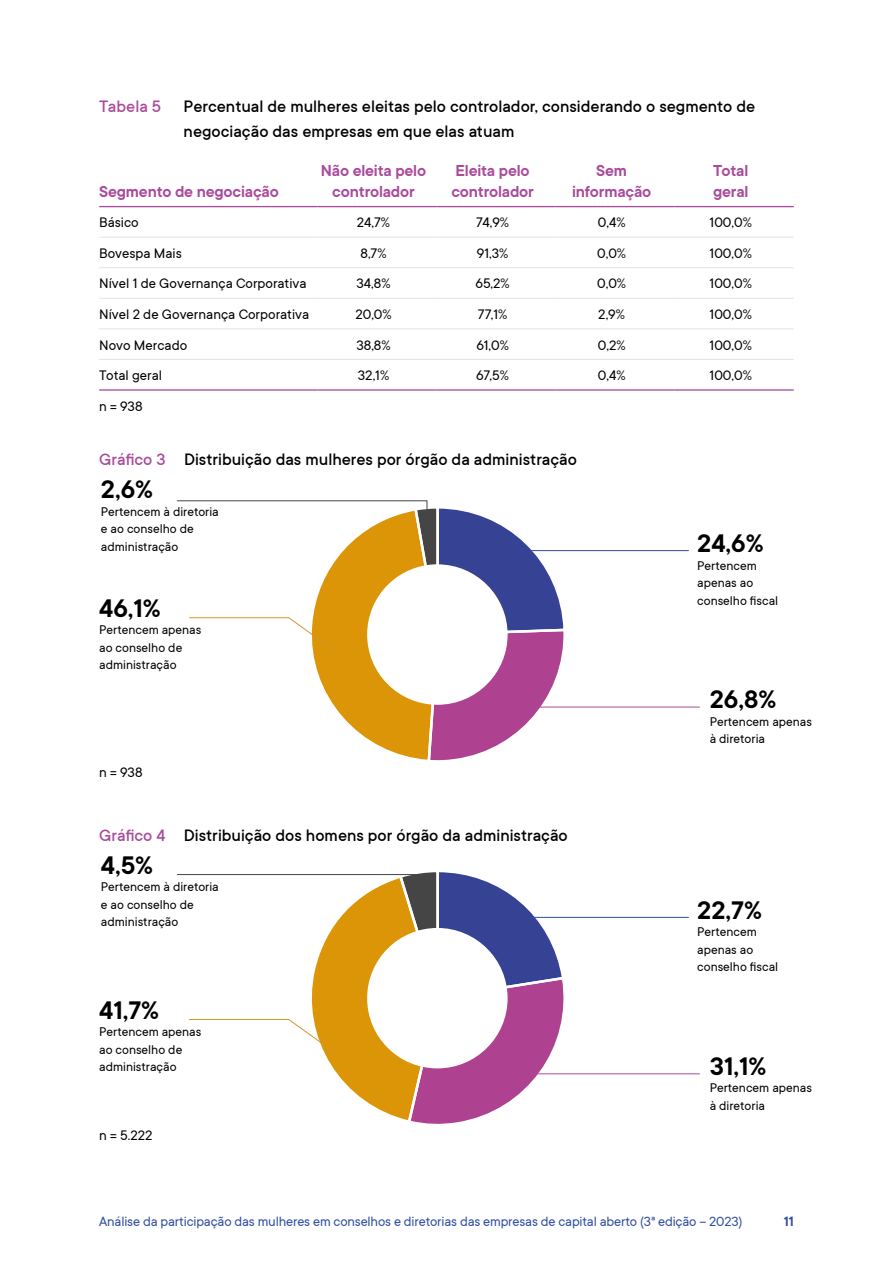
<style>
.page{position:relative;width:893px;height:1265px;background:#fff}
.page>*{position:absolute;margin:0;border:0;box-sizing:border-box;transform-origin:0 0}
.NOVO_grafico_rosca_n{font:600 28px "TT Commons";color:#000}
.NOVO_grafico_chamada{font:500 18.38px/24.5px "TT Commons";color:#000}
.NOVO_tabela_sub{font:600 17.5px/21px "TT Commons";letter-spacing:-.01em;color:#a94a9c;text-align:center}
.NOVO_tabela_semrecuo{font:15.4px "TT Commons";color:#000}
.t1{font:14.88px "TT Commons";letter-spacing:-.01em;color:#304ea2}
.t2{font:600 14.88px "TT Commons";color:#304ea2}
.NOVO_grafico_rosca_l{font:14px/17.5px "TT Commons";color:#000}
.s1{color:#a94a9c}
</style>
<div class="page">
<hr style="left:99px;top:237px;width:218px;height:1px;background:#e2e3e4">
<hr style="left:317px;top:237px;width:120px;height:1px;background:#e2e3e4">
<hr style="left:437px;top:237px;width:119px;height:1px;background:#e2e3e4">
<hr style="left:556px;top:237px;width:119px;height:1px;background:#e2e3e4">
<hr style="left:675px;top:237px;width:119px;height:1px;background:#e2e3e4">
<hr style="left:99px;top:267px;width:218px;height:1px;background:#e2e3e4">
<hr style="left:317px;top:267px;width:120px;height:1px;background:#e2e3e4">
<hr style="left:437px;top:267px;width:119px;height:1px;background:#e2e3e4">
<hr style="left:556px;top:267px;width:119px;height:1px;background:#e2e3e4">
<hr style="left:675px;top:267px;width:119px;height:1px;background:#e2e3e4">
<hr style="left:99px;top:298px;width:218px;height:1px;background:#e2e3e4">
<hr style="left:317px;top:298px;width:120px;height:1px;background:#e2e3e4">
<hr style="left:437px;top:298px;width:119px;height:1px;background:#e2e3e4">
<hr style="left:556px;top:298px;width:119px;height:1px;background:#e2e3e4">
<hr style="left:675px;top:298px;width:119px;height:1px;background:#e2e3e4">
<hr style="left:99px;top:328px;width:218px;height:1px;background:#e2e3e4">
<hr style="left:317px;top:328px;width:120px;height:1px;background:#e2e3e4">
<hr style="left:437px;top:328px;width:119px;height:1px;background:#e2e3e4">
<hr style="left:556px;top:328px;width:119px;height:1px;background:#e2e3e4">
<hr style="left:675px;top:328px;width:119px;height:1px;background:#e2e3e4">
<hr style="left:99px;top:359px;width:218px;height:1px;background:#e2e3e4">
<hr style="left:317px;top:359px;width:120px;height:1px;background:#e2e3e4">
<hr style="left:437px;top:359px;width:119px;height:1px;background:#e2e3e4">
<hr style="left:556px;top:359px;width:119px;height:1px;background:#e2e3e4">
<hr style="left:675px;top:359px;width:119px;height:1px;background:#e2e3e4">
<hr style="left:99px;top:389px;width:218px;height:2px;background:#a94a9c">
<hr style="left:317px;top:389px;width:120px;height:2px;background:#a94a9c">
<hr style="left:437px;top:389px;width:119px;height:2px;background:#a94a9c">
<hr style="left:556px;top:389px;width:119px;height:2px;background:#a94a9c">
<hr style="left:675px;top:389px;width:119px;height:2px;background:#a94a9c">
<hr style="left:99px;top:206px;width:218px;height:1px;background:#a94a9c">
<hr style="left:317px;top:206px;width:120px;height:1px;background:#a94a9c">
<hr style="left:437px;top:206px;width:119px;height:1px;background:#a94a9c">
<hr style="left:556px;top:206px;width:119px;height:1px;background:#a94a9c">
<hr style="left:675px;top:206px;width:119px;height:1px;background:#a94a9c">
<svg style="left:176px;top:500px;width:391px;height:261px"></svg>
<hr style="left:530px;top:707px;width:169px;height:1px;background:#a94a9c">
<hr style="left:530px;top:550px;width:158px;height:1px;background:#304ea2">
<svg style="left:176px;top:872px;width:398px;height:252px"></svg>
<hr style="left:530px;top:1073px;width:169px;height:1px;background:#a94a9c">
<hr style="left:530px;top:917px;width:158px;height:1px;background:#304ea2">
<p class="NOVO_grafico_chamada" style="left:184px;top:94px;width:573px;text-indent:-84px"><span class="s1">Tabela 5</span> Percentual de mulheres eleitas pelo controlador, considerando o segmento de negociação das empresas em que elas atuam</p>
<p class="NOVO_tabela_sub" style="left:99px;top:181px;width:181px">Segmento de negociação</p>
<p class="NOVO_tabela_sub" style="left:321px;top:160px;width:107px">Não eleita pelo controlador</p>
<p class="NOVO_tabela_sub" style="left:451px;top:160px;width:84px;text-align:left">Eleita pelo controlador</p>
<p class="NOVO_tabela_sub" style="left:572px;top:160px;width:81px">Sem informação</p>
<p class="NOVO_tabela_sub" style="left:713px;top:160px;width:37px;text-align:left">Total geral</p>
<p class="NOVO_tabela_semrecuo" style="left:99px;top:214px;width:41px">Básico</p>
<p class="NOVO_tabela_semrecuo" style="left:357px;top:214px;width:35px">24,7%</p>
<p class="NOVO_tabela_semrecuo" style="left:476px;top:214px;width:35px">74,9%</p>
<p class="NOVO_tabela_semrecuo" style="left:598px;top:214px;width:29px">0,4%</p>
<p class="NOVO_tabela_semrecuo" style="left:710px;top:214px;width:44px">100,0%</p>
<p class="NOVO_tabela_semrecuo" style="left:99px;top:245px;width:84px">Bovespa Mais</p>
<p class="NOVO_tabela_semrecuo" style="left:360px;top:245px;width:28px">8,7%</p>
<p class="NOVO_tabela_semrecuo" style="left:477px;top:245px;width:33px">91,3%</p>
<p class="NOVO_tabela_semrecuo" style="left:597px;top:245px;width:30px">0,0%</p>
<p class="NOVO_tabela_semrecuo" style="left:710px;top:245px;width:44px">100,0%</p>
<p class="NOVO_tabela_semrecuo" style="left:99px;top:275px;width:209px">Nível 1 de Governança Corporativa</p>
<p class="NOVO_tabela_semrecuo" style="left:356px;top:275px;width:36px">34,8%</p>
<p class="NOVO_tabela_semrecuo" style="left:475px;top:275px;width:36px">65,2%</p>
<p class="NOVO_tabela_semrecuo" style="left:597px;top:275px;width:30px">0,0%</p>
<p class="NOVO_tabela_semrecuo" style="left:710px;top:275px;width:44px">100,0%</p>
<p class="NOVO_tabela_semrecuo" style="left:99px;top:306px;width:212px">Nível 2 de Governança Corporativa</p>
<p class="NOVO_tabela_semrecuo" style="left:355px;top:306px;width:38px">20,0%</p>
<p class="NOVO_tabela_semrecuo" style="left:478px;top:306px;width:31px">77,1%</p>
<p class="NOVO_tabela_semrecuo" style="left:598px;top:306px;width:28px">2,9%</p>
<p class="NOVO_tabela_semrecuo" style="left:710px;top:306px;width:44px">100,0%</p>
<p class="NOVO_tabela_semrecuo" style="left:99px;top:336px;width:90px">Novo Mercado</p>
<p class="NOVO_tabela_semrecuo" style="left:356px;top:336px;width:36px">38,8%</p>
<p class="NOVO_tabela_semrecuo" style="left:476px;top:336px;width:34px">61,0%</p>
<p class="NOVO_tabela_semrecuo" style="left:598px;top:336px;width:29px">0,2%</p>
<p class="NOVO_tabela_semrecuo" style="left:710px;top:336px;width:44px">100,0%</p>
<p class="NOVO_tabela_semrecuo" style="left:99px;top:367px;width:64px">Total geral</p>
<p class="NOVO_tabela_semrecuo" style="left:358px;top:367px;width:33px">32,1%</p>
<p class="NOVO_tabela_semrecuo" style="left:476px;top:367px;width:34px">67,5%</p>
<p class="NOVO_tabela_semrecuo" style="left:598px;top:367px;width:29px">0,4%</p>
<p class="NOVO_tabela_semrecuo" style="left:710px;top:367px;width:44px">100,0%</p>
<p class="NOVO_tabela_semrecuo" style="left:99px;top:398px;width:45px">n = 938</p>
<p class="NOVO_grafico_chamada" style="left:99px;top:448px;width:479px"><span class="s1">Gráfico 3</span> Distribuição das mulheres por órgão da administração</p>
<p class="NOVO_grafico_rosca_n" style="left:101px;top:474px;width:54px">2,6%</p>
<p class="NOVO_grafico_rosca_l" style="left:101px;top:503px;width:119px">Pertencem à diretoria e ao conselho de administração</p>
<p class="NOVO_grafico_rosca_n" style="left:99px;top:593px;width:63px">46,1%</p>
<p class="NOVO_grafico_rosca_l" style="left:99px;top:621px;width:104px">Pertencem apenas ao conselho de administração</p>
<p class="NOVO_tabela_semrecuo" style="left:99px;top:764px;width:45px">n = 938</p>
<p class="NOVO_grafico_chamada" style="left:99px;top:823px;width:470px"><span class="s1">Gráfico 4</span> Distribuição dos homens por órgão da administração</p>
<p class="NOVO_grafico_rosca_n" style="left:101px;top:850px;width:54px">4,5%</p>
<p class="NOVO_grafico_rosca_l" style="left:101px;top:878px;width:119px">Pertencem à diretoria e ao conselho de administração</p>
<p class="NOVO_grafico_rosca_n" style="left:99px;top:994px;width:61px">41,7%</p>
<p class="NOVO_grafico_rosca_l" style="left:99px;top:1023px;width:104px">Pertencem apenas ao conselho de administração</p>
<p class="NOVO_tabela_semrecuo" style="left:99px;top:1127px;width:55px">n = 5.222</p>
<p class="NOVO_grafico_rosca_n" style="left:697px;top:528px;width:68px">24,6%</p>
<p class="NOVO_grafico_rosca_l" style="left:697px;top:557px;width:82px">Pertencem apenas ao conselho fiscal</p>
<p class="NOVO_grafico_rosca_n" style="left:710px;top:684px;width:68px">26,8%</p>
<p class="NOVO_grafico_rosca_l" style="left:710px;top:713px;width:104px">Pertencem apenas à diretoria</p>
<p class="NOVO_grafico_rosca_n" style="left:697px;top:895px;width:66px">22,7%</p>
<p class="NOVO_grafico_rosca_l" style="left:697px;top:923px;width:82px">Pertencem apenas ao conselho fiscal</p>
<p class="NOVO_grafico_rosca_n" style="left:710px;top:1051px;width:58px">31,1%</p>
<p class="NOVO_grafico_rosca_l" style="left:710px;top:1080px;width:104px">Pertencem apenas à diretoria</p>
<p class="t1" style="left:99px;top:1213px;width:645px">Análise da participação das mulheres em conselhos e diretorias das empresas de capital aberto (3ª edição – 2023)</p>
<p class="t2" style="left:784px;top:1213px;width:11px">11</p>
</div>
